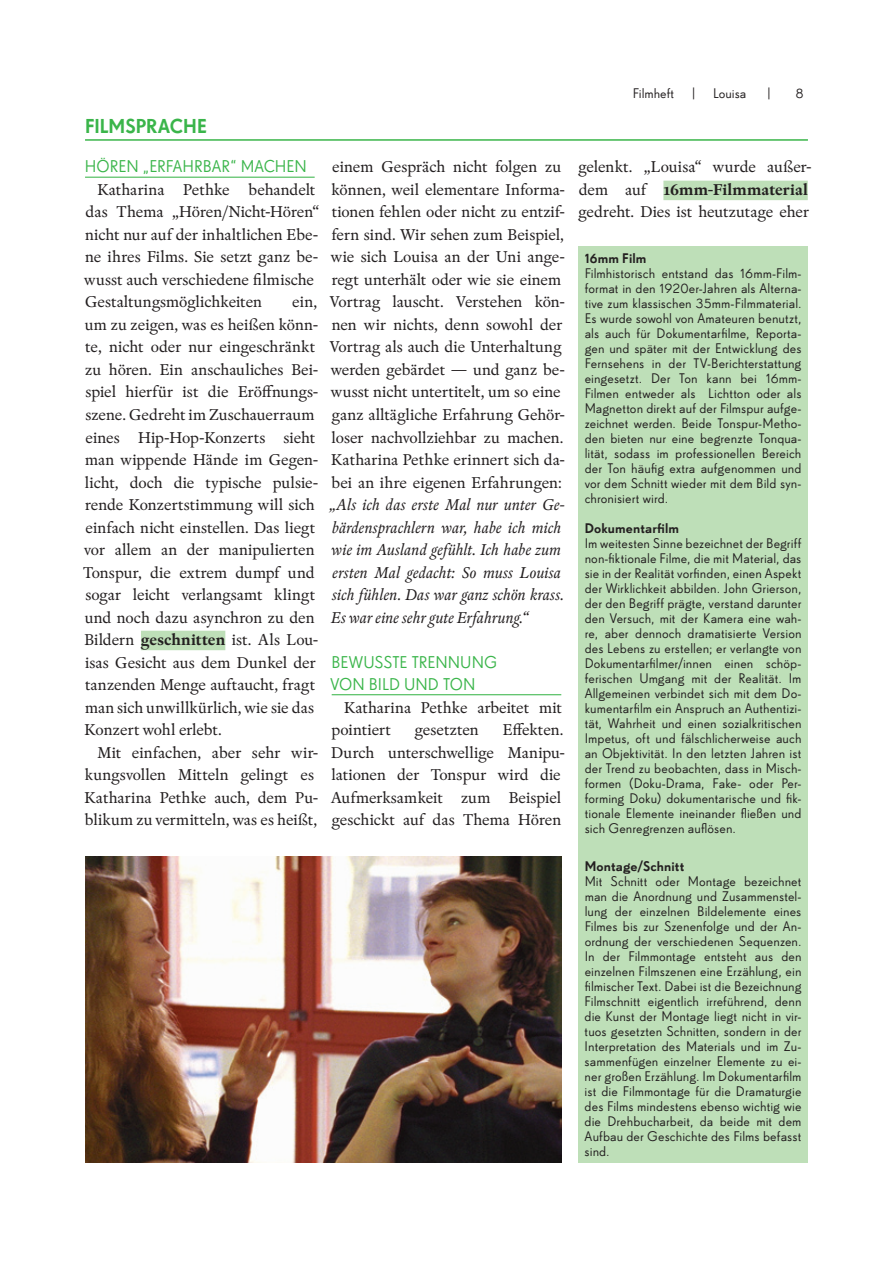
<style>
.page{position:relative;width:893px;height:1263px;background:#fff}
.page>*{position:absolute;margin:0;border:0;box-sizing:border-box;transform-origin:0 0}
.t1{font:19.5px "Super Grotesk B Med LF";letter-spacing:-.01em;color:#3ab54a}
.t2{font:16.5px/22.5px "Rongel";color:#231f20}
.t3{font:italic 16.5px/22.5px "Rongel";color:#231f20}
.t4{font:16.5px/22.5px "Super Grotesk B Rg LF";color:#3ab54a}
.t5{font:13.5px/15px "Super Grotesk B Rg LF";letter-spacing:.005em;color:#231f20;text-align:justify}
.t6{font:13.5px "Super Grotesk B Med LF";letter-spacing:.01em;color:#231f20}
.s1{font-weight:700}
</style>
<div class="page">
<hr style="left:85px;top:177px;width:230px;height:1px;background:#3ab54a">
<div style="left:141px;top:631px;width:84px;height:19px;background:#bedfb8"></div>
<hr style="left:332px;top:694px;width:229px;height:1px;background:#3ab54a">
<div style="left:663px;top:181px;width:145px;height:19px;background:#bedfb8"></div>
<hr style="left:85px;top:139px;width:723px;height:2px;background:#3ab54a">
<img style="left:85px;top:856px;width:476px;height:307px">
<div style="left:578px;top:246px;width:230px;height:917px;background:#bedfb8"></div>
<h1 class="t1" style="left:85px;top:114px;width:124px">Filmsprache</h1>
<p class="t4" style="left:85px;top:155px;width:223px">Hören „erfahrbar“ machen</p>
<p class="t2" style="left:84px;top:179px;width:237px;text-indent:13px">Katharina Pethke behandelt das Thema „Hören/Nicht-Hören“ nicht nur auf der inhaltlichen Ebe&shy;ne ihres Films. Sie setzt ganz be&shy;wusst auch verschiedene filmische<br>Gestaltungsmöglichkeiten</p>
<p class="t2" style="left:83px;top:291px;width:237px;text-indent:209px">ein, um zu zeigen, was es heißen könn&shy;te, nicht oder nur eingeschränkt zu hören. Ein anschauliches Bei&shy;spiel hierfür ist die Eröffnungs&shy;szene. Gedreht im Zuschauerraum eines Hip-Hop-Konzerts sieht man wippende Hände im Gegen&shy;licht, doch die typische pulsie&shy;rende Konzertstimmung will sich einfach nicht einstellen. Das liegt vor allem an der manipulierten<br>Tonspur, die extrem dumpf und sogar leicht verlangsamt klingt und noch dazu asynchron zu den<br>Bildern <span class="s1">geschnitten</span> ist. Als Lou&shy;isas Gesicht aus dem Dunkel der tanzenden Menge auftaucht, fragt man sich unwillkürlich, wie sie das<br>Konzert wohl erlebt.</p>
<p class="t2" style="left:85px;top:742px;width:235px;text-indent:13px">Mit einfachen, aber sehr wir&shy;kungsvollen Mitteln gelingt es<br>Katharina Pethke auch, dem Pu&shy;blikum zu vermitteln, was es heißt,</p>
<p class="t2" style="left:330px;top:156px;width:237px">einem Gespräch nicht folgen zu können, weil elementare Informa&shy;tionen fehlen oder nicht zu entzif&shy;fern sind. Wir sehen zum Beispiel, wie sich Louisa an der Uni ange&shy;regt unterhält oder wie sie einem Vortrag lauscht. Verstehen kön&shy;nen wir nichts, denn sowohl der Vortrag als auch die Unterhaltung werden gebärdet — und ganz be&shy;wusst nicht untertitelt, um so eine ganz alltägliche Erfahrung Gehör&shy;loser nachvollziehbar zu machen.<br>Katharina Pethke erinnert sich da&shy;bei an ihre eigenen Erfahrungen:</p>
<p class="t3" style="left:329px;top:494px;width:237px">„Als ich das erste Mal nur unter Ge&shy;bärdensprachlern war, habe ich mich wie im Ausland gefühlt. Ich habe zum ersten Mal gedacht: So muss Louisa sich fühlen. Das war ganz schön krass.<br>Es war eine sehr gute Erfahrung.“</p>
<p class="t4" style="left:331px;top:650px;width:168px">Bewusste Trennung von Bi ld und Ton</p>
<p class="t2" style="left:332px;top:696px;width:232px;text-indent:12px">Katharina Pethke arbeitet mit pointiert</p>
<p class="t2" style="left:331px;top:719px;width:236px;text-indent:172px">Effekten.<br>Durch unterschwellige Manipu&shy;lationen der Tonspur wird die<br>Aufmerksamkeit zum Beispiel geschickt auf das Thema Hören</p>
<p class="t2" style="left:415px;top:719px;width:65px">gesetzten</p>
<p class="t5" style="left:633px;top:86px;width:43px">Filmheft</p>
<p class="t5" style="left:691px;top:86px;width:57px">| Louisa</p>
<p class="t5" style="left:767px;top:86px;width:7px">|</p>
<p class="t5" style="left:795px;top:86px;width:10px">8</p>
<p class="t2" style="left:578px;top:156px;width:235px">gelenkt. „Louisa“ wurde außer&shy;dem auf <span class="s1">16mm-Filmmaterial </span>gedreht. Dies ist heutzutage eher</p>
<p class="t6" style="left:585px;top:250px;width:63px">16mm Film</p>
<p class="t5" style="left:585px;top:266px;width:218px">Filmhistorisch entstand das 16mm-Film&shy;format in den 1920er-Jahren als Alterna&shy;tive zum klassischen 35mm-Filmmaterial.<br>Es wurde sowohl von Amateuren benutzt, als auch für Dokumentarfilme, Reporta&shy;gen und später mit der Entwicklung des Fernsehens in der TV-Berichterstattung eingesetzt. Der Ton kann bei 16mm-Filmen entweder als Lichtton oder als Magnetton direkt auf der Filmspur aufge&shy;zeichnet werden. Beide Tonspur-Metho&shy;den bieten nur eine begrenzte Tonqua&shy;lität, sodass im professionellen Bereich der Ton häufig extra aufgenommen und vor dem Schnitt wieder mit dem Bild syn&shy;chronisiert wird.</p>
<p class="t6" style="left:585px;top:520px;width:96px">Dokumentarfilm</p>
<p class="t5" style="left:585px;top:536px;width:218px">Im weitesten Sinne bezeichnet der Begriff non-fiktionale Filme, die mit Material, das sie in der Realität vorfinden, einen Aspekt der Wirklichkeit abbilden. John Grierson, der den Begriff prägte, verstand darunter den Versuch, mit der Kamera eine wah&shy;re, aber dennoch dramatisierte Version des Lebens zu erstellen; er verlangte von Dokumentarfilmer/innen einen schöp&shy;ferischen U mgang mit der Realität. Im Allgemeinen verbindet sich mit dem Do&shy;kumentarfilm ein Anspruch an Authentizi&shy;tät, Wahrheit und einen sozialkritischen Impetus, oft und fälschlicherweise auch an Objektivität. In den letzten Jahren ist der Trend zu beobachten, dass in M isch&shy;formen (Doku-Drama, Fake- oder Per&shy;forming Doku) dokumentarische und fik&shy;tionale Elemente ineinander fließen und sich Genregrenzen auflösen.</p>
<p class="t6" style="left:585px;top:858px;width:101px">Montage/Schnitt</p>
<p class="t5" style="left:585px;top:873px;width:218px">M it Schnitt oder M ontage bezeichnet man die Anordnung und Zusammenstel&shy;lung der einzelnen Bildelemente eines Filmes bis zur Szenenfolge und der An&shy;ordnung der verschiedenen Sequenzen.<br>In der Filmmontage entsteht aus den einzelnen Filmszenen eine Erzählung, ein filmischer Text. Dabei ist die Bezeichnung Filmschnitt eigentlich irreführend, denn die Kunst der M ontage liegt nicht in vir&shy;tuos gesetzten Schnitten, sondern in der Interpretation des Materials und im Zu&shy;sammenfügen einzelner Elemente zu ei&shy;ner großen Erzählung. Im Dokumentarfilm ist die Filmmontage für die Dramaturgie des Films mindestens ebenso wichtig wie die Drehbucharbeit, da beide mit dem Aufbau der Geschichte des Films befasst sind.</p>
</div>
